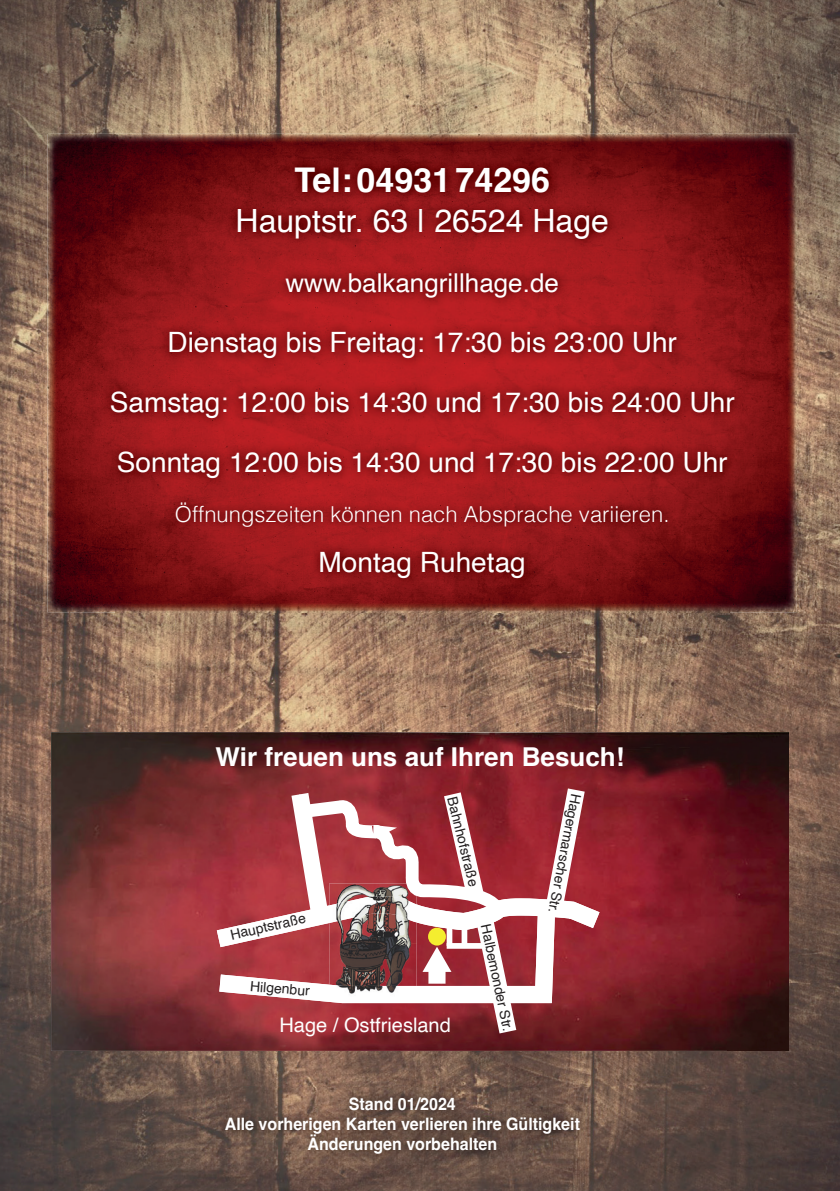
<style>
.page{position:relative;width:840px;height:1191px;background:#fff}
.page>*{position:absolute;margin:0;border:0;box-sizing:border-box;transform-origin:0 0}
.t1{font:700 34px "Helvetica";color:#fff}
.t2{font:32px "Helvetica";color:#fff}
.t3{font:28px/60px "Helvetica";color:#fff;text-align:center}
.t4{font:700 26px "Helvetica";color:#fff}
.t5{font:26px "Helvetica";color:#fff}
.t6{font:300 22px "Helvetica";color:#fff}
.t7{font:20px "Helvetica";color:#fff}
.t8{font:700 17.2px/20px "Helvetica";color:#fff;text-align:center;scale:.93 1}
.t9{font:14px "Helvetica";color:#231f20}
</style>
<div class="page">
<img style="left:0;top:982px;width:839px;height:209px">
<img style="left:0;top:0;width:69px;height:982px">
<img style="left:69px;top:561px;width:770px;height:209px">
<img style="left:69px;top:0;width:770px;height:139px">
<img style="left:788px;top:770px;width:51px;height:212px">
<img style="left:796px;top:139px;width:43px;height:422px">
<img style="left:48px;top:134px;width:748px;height:67px">
<img style="left:48px;top:201px;width:67px;height:411px">
<img style="left:729px;top:201px;width:67px;height:411px">
<img style="left:115px;top:589px;width:614px;height:23px">
<img style="left:100px;top:156px;width:644px;height:433px">
<img style="left:215px;top:1087px;width:375px;height:77px">
<img style="left:51px;top:732px;width:737px;height:319px">
<svg style="left:217px;top:770px;width:382px;height:281px"></svg>
<p class="t1" style="left:294px;top:159px;width:257px">Tel: 04931 74296</p>
<p class="t2" style="left:235px;top:196px;width:375px">Hauptstr. 63 | 26524 Hage</p>
<p class="t5" style="left:285px;top:263px;width:275px">www.balkangrillhage.de</p>
<p class="t3" style="left:110px;top:313px;width:626px">Dienstag bis Freitag: 17:30 bis 23:00 Uhr<br>Samstag: 12:00 bis 14:30 und 17:30 bis 24:00 Uhr<br>Sonntag 12:00 bis 14:30 und 17:30 bis 22:00 Uhr</p>
<p class="t6" style="left:175px;top:495px;width:496px">Öffnungszeiten können nach Absprache variieren.</p>
<p class="t3" style="left:318px;top:533px;width:209px">Montag Ruhetag</p>
<p class="t4" style="left:215px;top:741px;width:410px">Wir freuen uns auf Ihren Besuch!</p>
<p class="t9" style="left:462px;top:794px;width:93px;rotate:76deg">Bahnhofstraße</p>
<p class="t9" style="left:228px;top:924px;width:79px;rotate:-13deg">Hauptstraße</p>
<p class="t9" style="left:251px;top:975px;width:61px;rotate:5deg">Hilgenbur</p>
<p class="t7" style="left:279px;top:1010px;width:173px">Hage / Ostfriesland</p>
<p class="t9" style="left:496px;top:922px;width:110px;rotate:78deg">Halbemonder Str.</p>
<p class="t9" style="left:586px;top:795px;width:123px;rotate:101deg">Hagermarscher Str.</p>
<p class="t8" style="left:225px;top:1096px;width:383px">Stand 01/2024<br>Alle vorherigen Karten verlieren ihre Gültigkeit<br>Änderungen vorbehalten</p>
</div>
